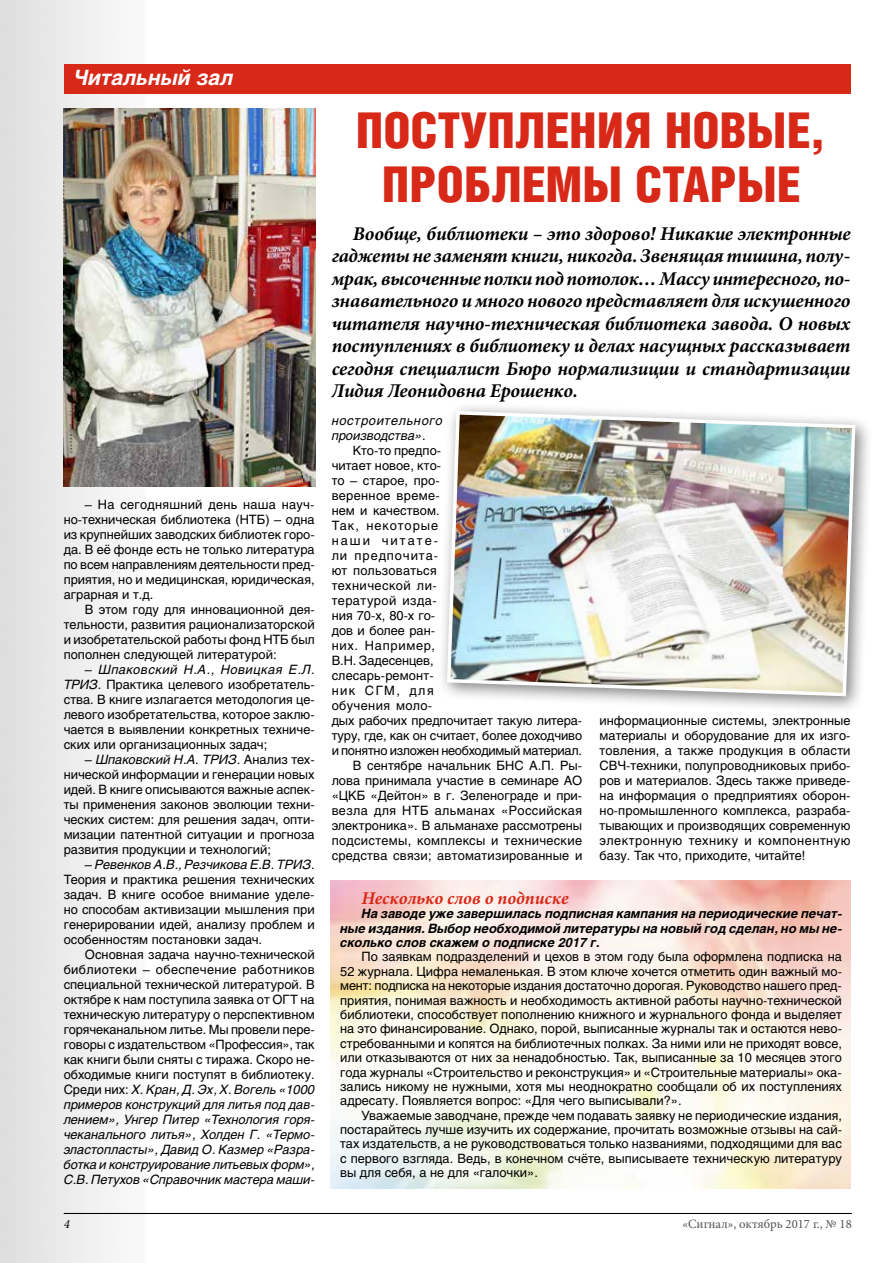
<style>
.page{position:relative;width:893px;height:1263px;background:#fff}
.page>*{position:absolute;margin:0;border:0;box-sizing:border-box;transform-origin:0 0}
.t1{font:900 49.5px/54px "Helios Cond";color:#d82818}
.t2{font:italic 700 21px "Helios";color:#fff}
.t3{font:italic 700 19.5px/22.5px "Minion Pro";letter-spacing:-.01em;color:#000;text-align:justify}
.t4{font:italic 700 18px "Minion Pro";letter-spacing:-.005em;color:#d82818}
.t5{font:12.75px/15px "Helios";color:#000;text-align:justify}
.t6{font:italic 700 12.75px/14.4px "Helios";color:#000;text-align:justify}
.t7{font:12.75px "Helios";letter-spacing:.03em;color:#000}
.t8{font:12.75px "Helios";letter-spacing:.025em;color:#000}
.t9{font:12.75px "Helios";letter-spacing:-.02em;color:#000}
.t10{font:italic 12.75px "Helios";color:#000}
.t11{font:italic 12.75px/15px "Helios";letter-spacing:.05em;color:#000}
.t12{font:12.75px "Minion Pro";color:#535353}
.t13{font:12.75px "Helios";letter-spacing:.075em;color:#000}
.t14{font:12.75px "Helios";letter-spacing:.035em;color:#000}
.t15{font:12.75px "Helios";letter-spacing:.055em;color:#000}
.t16{font:12.75px "Helios";letter-spacing:.16em;color:#000}
.t17{font:12.75px "Helios";letter-spacing:.115em;color:#000}
.t18{font:italic 12.75px "Minion Pro";color:#000}
.s1{font-style:italic}
</style>
<div class="page">
<img style="left:0;top:0;width:145px;height:1263px">
<hr style="left:64px;top:1213px;width:788px;height:1px;background:#000">
<div style="left:64px;top:64px;width:786px;height:30px;background:#d82818"></div>
<img style="left:63px;top:108px;width:252px;height:378px">
<div style="left:437px;top:401px;width:437px;height:313px;background:#000;opacity:.5"></div>
<img style="left:445px;top:409px;width:412px;height:289px">
<h2 class="t2" style="left:73px;top:66px;width:161px">Читальный зал</h2>
<p class="t5" style="left:64px;top:497px;width:252px;text-indent:21px">– На сегодняшний день наша науч&shy;но-техническая библиотека (НТБ) – одна из крупнейших заводских библиотек горо&shy;да. В её фонде есть не только литература по всем направлениям деятельности пред&shy;приятия, но и медицинская, юридическая, аграрная и т.д.</p>
<p class="t5" style="left:64px;top:602px;width:253px;text-indent:21px">В этом году для инновационной дея&shy;тельности, развития рационализаторской и изобретательской работы фонд НТБ был пополнен следующей литературой:</p>
<p class="t5" style="left:64px;top:662px;width:253px;text-indent:21px"><span class="s1">– Шпаковский Н.А., Новицкая Е.Л.<br>ТРИЗ.</span> Практика целевого изобретатель&shy;ства. В книге излагается методология це&shy;левого изобретательства, которое заклю&shy;чается в выявлении конкретных техниче&shy;ских или организационных задач;</p>
<p class="t5" style="left:64px;top:752px;width:252px;text-indent:21px"><span class="s1">– Шпаковский Н.А. ТРИЗ.</span> Анализ тех&shy;нической информации и генерации новых идей. В книге описываются важные аспек&shy;ты применения законов эволюции техни&shy;ческих систем: для решения задач, опти&shy;мизации патентной ситуации и прогноза развития продукции и технологий;</p>
<p class="t10" style="left:85px;top:857px;width:231px">– Ревенков А.В., Резчикова Е.В. ТРИЗ.</p>
<p class="t5" style="left:64px;top:872px;width:252px">Теория и практика решения технических задач. В книге особое внимание уделе&shy;но способам активизации мышления при генерировании идей, анализу проблем и особенностям постановки задач.</p>
<p class="t5" style="left:64px;top:947px;width:253px;text-indent:21px">Основная задача научно-технической библиотеки – обеспечение работников специальной технической литературой. В октябре к нам поступила заявка от ОГТ на техническую литературу о перспективном горячеканальном литье. Мы провели пере&shy;говоры с издательством «Профессия», так как книги были сняты с тиража. Скоро не&shy;обходимые книги поступят в библиотеку.<br>Среди них: <span class="s1">Х. Кран, Д. Эх, Х. Вогель «1000 примеров конструкций для литья под дав&shy;лением», Унгер Питер «Технология горя&shy;чеканального литья», Холден Г. «Термо&shy;эластопласты», Давид О. Казмер «Разра&shy;ботка и конструирование литьевых форм», С.В. Петухов «Справочник мастера маши-</span></p>
<h1 class="t1" style="left:382px;top:103px;width:446px;text-indent:-26px">Поступления новые, проблемы стар</h1>
<h1 class="t1" style="left:737px;top:157px;width:61px">ые</h1>
<p class="t3" style="left:332px;top:222px;width:520px;text-indent:21px">Вообще, библиотеки – это здорово! Никакие электронные гаджеты не заменят книги, никогда. Звенящая тишина, полу&shy;мрак, высоченные полки под потолок… Массу интересного, по&shy;знавательного и много нового представляет для искушенного читателя научно-техническая библиотека завода. О новых поступлениях в библиотеку и делах насущных рассказывает сегодня специалист Бюро нормализиции и стандартизации Лидия Леонидовна Ерошенко.</p>
<p class="t11" style="left:332px;top:413px;width:112px">ностроительного производства».</p>
<p class="t5" style="left:353px;top:443px;width:90px">Кто-то предпо-</p>
<p class="t5" style="left:332px;top:458px;width:111px">читает новое, кто-</p>
<p class="t5" style="left:332px;top:473px;width:109px">то – старое, про-</p>
<p class="t8" style="left:332px;top:488px;width:110px">веренное време-</p>
<p class="t5" style="left:332px;top:503px;width:109px">нем и качеством.</p>
<p class="t13" style="left:332px;top:518px;width:108px">Так, некоторые</p>
<p class="t16" style="left:332px;top:533px;width:108px">наши читате-</p>
<p class="t13" style="left:332px;top:548px;width:108px">ли предпочита-</p>
<p class="t5" style="left:332px;top:563px;width:107px">ют пользоваться</p>
<p class="t14" style="left:332px;top:578px;width:107px">технической ли-</p>
<p class="t7" style="left:332px;top:593px;width:106px">тературой изда-</p>
<p class="t5" style="left:332px;top:608px;width:105px">ния 70-х, 80-х го-</p>
<p class="t5" style="left:332px;top:623px;width:105px">дов и более ран-</p>
<p class="t15" style="left:332px;top:638px;width:105px">них. Например,</p>
<p class="t5" style="left:332px;top:653px;width:103px">В.Н. Задесенцев,</p>
<p class="t5" style="left:332px;top:668px;width:104px">слесарь-ремонт-</p>
<p class="t17" style="left:332px;top:683px;width:103px">ник СГМ, для</p>
<p class="t7" style="left:332px;top:698px;width:102px">обучения моло-</p>
<p class="t5" style="left:332px;top:713px;width:252px">дых рабочих предпочитает такую литера-</p>
<p class="t5" style="left:332px;top:728px;width:252px">туру, где, как он считает, более доходчиво</p>
<p class="t9" style="left:332px;top:743px;width:252px">и понятно изложен необходимый материал.</p>
<p class="t5" style="left:353px;top:758px;width:231px">В сентябре начальник БНС А.П. Ры-</p>
<p class="t5" style="left:332px;top:773px;width:252px">лова принимала участие в семинаре АО</p>
<p class="t5" style="left:332px;top:788px;width:252px">«ЦКБ «Дейтон» в г. Зеленограде и при-</p>
<p class="t7" style="left:332px;top:803px;width:252px">везла для НТБ альманах «Российская</p>
<p class="t5" style="left:332px;top:818px;width:252px">электроника». В альманахе рассмотрены</p>
<p class="t8" style="left:332px;top:833px;width:252px">подсистемы, комплексы и технические</p>
<p class="t5" style="left:332px;top:848px;width:252px">средства связи; автоматизированные и</p>
<p class="t5" style="left:600px;top:713px;width:253px">информационные системы, электронные материалы и оборудование для их изго&shy;товления, а также продукция в области СВЧ-техники, полупроводниковых прибо&shy;ров и материалов. Здесь также приведе&shy;на информация о предприятиях оборон&shy;но-промышленного комплекса, разраба&shy;тывающих и производящих современную электронную технику и компонентную базу. Так что, приходите, читайте!</p>
<h3 class="t4" style="left:361px;top:885px;width:209px">Несколько слов о подписке</h3>
<p class="t6" style="left:340px;top:906px;width:503px;text-indent:21px">На заводе уже завершилась подписная кампания на периодические печат&shy;ные издания. Выбор необходимой литературы на новый год сделан, но мы не&shy;сколько слов скажем о подписке 2017 г.</p>
<p class="t5" style="left:340px;top:949px;width:503px;line-height:14.4px;text-indent:21px">По заявкам подразделений и цехов в этом году была оформлена подписка на 52 журнала. Цифра немаленькая. В этом ключе хочется отметить один важный мо&shy;мент: подписка на некоторые издания достаточно дорогая. Руководство нашего пред&shy;приятия, понимая важность и необходимость активной работы научно-технической библиотеки, способствует пополнению книжного и журнального фонда и выделяет на это финансирование. Однако, порой, выписанные журналы так и остаются нево&shy;стребованными и копятся на библиотечных полках. За ними или не приходят вовсе, или отказываются от них за ненадобностью. Так, выписанные за 10 месяцев этого года журналы «Строительство и реконструкция» и «Строительные материалы» ока&shy;зались никому не нужными, хотя мы неоднократно сообщали об их поступлениях адресату. Появляется вопрос: «Для чего выписывали?».</p>
<p class="t5" style="left:340px;top:1108px;width:503px;line-height:14.4px;text-indent:21px">Уважаемые заводчане, прежде чем подавать заявку не периодические издания, постарайтесь лучше изучить их содержание, прочитать возможные отзывы на сай&shy;тах издательств, а не руководствоваться только названиями, подходящими для вас с первого взгляда. Ведь, в конечном счёте, выписываете техническую литературу вы для себя, а не для «галочки».</p>
<p class="t18" style="left:64px;top:1215px;width:8px">4</p>
<p class="t12" style="left:682px;top:1215px;width:171px">«Сигнал», октябрь 2017 г., № 18</p>
</div>
